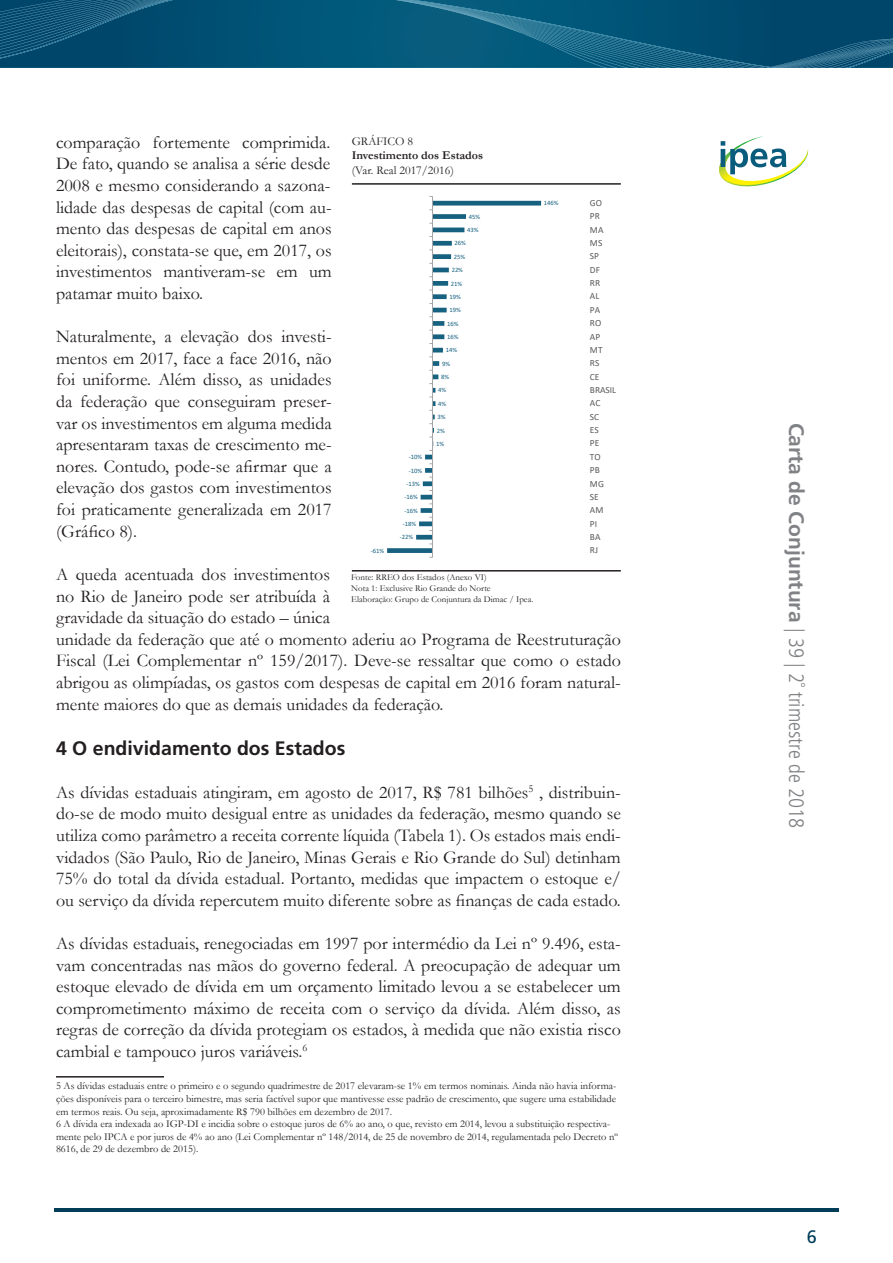
<style>
.page{position:relative;width:893px;height:1263px;background:#fff}
.page>*{position:absolute;margin:0;border:0;box-sizing:border-box;transform-origin:0 0}
.t1{font:condensed 21px "Frutiger 47 Light";color:#808285}
.t2{font:19.5px "Frutiger 65 Bold";color:#231f20}
.t3{font:18px/21.6px "Garamond";color:#231f20;text-align:justify}
.t4{font:18px "Frutiger 55 Roman";color:#013d59}
.t5{font:12px "Garamond";color:#231f20}
.t6{font:700 12px "Garamond";color:#231f20}
.t7{font:10.5px/12.6px "Garamond";color:#231f20;text-align:justify}
.t8{font:9.45px "Calibri";color:#595959}
.t9{font:9px "Garamond";color:#231f20}
.t10{font:6.6px "Calibri";letter-spacing:-.005em;color:#176180}
.s1{font-family:"Frutiger 65 Bold";font-stretch:normal}
</style>
<div class="page">
<svg style="left:0;top:0;width:893px;height:68px;background:#075578"></svg>
<hr style="left:54px;top:1209px;width:785px;height:3px;background:#013d59">
<img style="left:719px;top:136px;width:90px;height:50px">
<svg style="left:721px;top:141px;width:65px;height:33px"></svg>
<hr style="left:56px;top:1076px;width:108px;height:1px;background:#231f20">
<hr style="left:352px;top:570px;width:269px;height:1px;background:#231f20">
<hr style="left:352px;top:183px;width:269px;height:2px;background:#231f20">
<svg style="left:387px;top:201px;width:154px;height:352px"></svg>
<hr style="left:432px;top:196px;width:1px;height:361px;background:#a6a6a6">
<p class="t5" style="left:352px;top:133px;width:63px">GRÁFICO 8</p>
<p class="t6" style="left:352px;top:147px;width:133px">Investimento dos Estados</p>
<p class="t5" style="left:352px;top:162px;width:104px">(Var. Real 2017/2016)</p>
<p class="t3" style="left:56px;top:131px;width:277px">comparação fortemente comprimida.<br>De fato, quando se analisa a série desde 2008 e mesmo considerando a sazona&shy;lidade das despesas de capital (com au&shy;mento das despesas de capital em anos eleitorais), constata-se que, em 2017, os investimentos mantiveram-se em um patamar muito baixo.</p>
<p class="t3" style="left:56px;top:325px;width:277px">Naturalmente, a elevação dos investi&shy;mentos em 2017, face a face 2016, não foi uniforme. Além disso, as unidades da federação que conseguiram preser&shy;var os investimentos em alguma medida apresentaram taxas de crescimento me&shy;nores. Contudo, pode-se afirmar que a elevação dos gastos com investimentos foi praticamente generalizada em 2017 (Gráfico 8).</p>
<p class="t3" style="left:56px;top:563px;width:566px;text-align:left">A queda acentuada dos investimentos<br>no Rio de Janeiro pode ser atribuída à<br>gravidade da situação do estado – única<br>unidade da federação que até o momento aderiu ao Programa de Reestruturação Fiscal (Lei Complementar nº 159/2017). Deve-se ressaltar que como o estado abrigou as olimpíadas, os gastos com despesas de capital em 2016 foram natural&shy;mente maiores do que as demais unidades da federação.</p>
<p class="t2" style="left:56px;top:736px;width:291px">4 O endividamento dos Estados</p>
<p class="t3" style="left:56px;top:781px;width:566px">As dívidas estaduais atingiram, em agosto de 2017, R$ 781 bilhões<sup>5</sup> , distribuin&shy;do-se de modo muito desigual entre as unidades da federação, mesmo quando se utiliza como parâmetro a receita corrente líquida (Tabela 1). Os estados mais endi&shy;vidados (São Paulo, Rio de Janeiro, Minas Gerais e Rio Grande do Sul) detinham 75% do total da dívida estadual. Portanto, medidas que impactem o estoque e/ ou serviço da dívida repercutem muito diferente sobre as finanças de cada estado.</p>
<p class="t3" style="left:56px;top:932px;width:566px">As dívidas estaduais, renegociadas em 1997 por intermédio da Lei nº 9.496, esta&shy;vam concentradas nas mãos do governo federal. A preocupação de adequar um estoque elevado de dívida em um orçamento limitado levou a se estabelecer um comprometimento máximo de receita com o serviço da dívida. Além disso, as regras de correção da dívida protegiam os estados, à medida que não existia risco cambial e tampouco juros variáveis.<sup>6</sup></p>
<p class="t7" style="left:56px;top:1079px;width:562px">5 As dívidas estaduais entre o primeiro e o segundo quadrimestre de 2017 elevaram-se 1% em termos nominais. Ainda não havia informa&shy;ções disponíveis para o terceiro bimestre, mas seria factível supor que mantivesse esse padrão de crescimento, que sugere uma estabilidade em termos reais. Ou seja, aproximadamente R$ 790 bilhões em dezembro de 2017.</p>
<p class="t7" style="left:56px;top:1117px;width:564px;text-align:left">6 A dívida era indexada ao IGP-DI e incidia sobre o estoque juros de 6% ao ano, o que, revisto em 2014, levou a substituição respectiva&shy;mente pelo IPCA e por juros de 4% ao ano (Lei Complementar nº 148/2014, de 25 de novembro de 2014, regulamentada pelo Decreto nº<br>8616, de 29 de dezembro de 2015).</p>
<p class="t8" style="left:590px;top:196px;width:14px">GO</p>
<p class="t10" style="left:544px;top:199px;width:16px">146%</p>
<p class="t8" style="left:590px;top:210px;width:11px">PR</p>
<p class="t10" style="left:469px;top:212px;width:13px">45%</p>
<p class="t8" style="left:590px;top:223px;width:15px">MA</p>
<p class="t10" style="left:467px;top:225px;width:13px">43%</p>
<p class="t8" style="left:590px;top:236px;width:14px">MS</p>
<p class="t10" style="left:455px;top:239px;width:13px">26%</p>
<p class="t8" style="left:590px;top:250px;width:11px">SP</p>
<p class="t10" style="left:454px;top:252px;width:13px">25%</p>
<p class="t8" style="left:590px;top:263px;width:12px">DF</p>
<p class="t10" style="left:452px;top:265px;width:13px">22%</p>
<p class="t8" style="left:590px;top:276px;width:12px">RR</p>
<p class="t10" style="left:451px;top:279px;width:13px">21%</p>
<p class="t8" style="left:590px;top:290px;width:11px">AL</p>
<p class="t10" style="left:449px;top:292px;width:13px">19%</p>
<p class="t8" style="left:590px;top:303px;width:12px">PA</p>
<p class="t10" style="left:449px;top:305px;width:13px">19%</p>
<p class="t8" style="left:590px;top:316px;width:13px">RO</p>
<p class="t10" style="left:447px;top:319px;width:13px">16%</p>
<p class="t8" style="left:590px;top:330px;width:12px">AP</p>
<p class="t10" style="left:447px;top:332px;width:13px">16%</p>
<p class="t8" style="left:590px;top:343px;width:14px">MT</p>
<p class="t10" style="left:446px;top:346px;width:13px">14%</p>
<p class="t8" style="left:590px;top:357px;width:11px">RS</p>
<p class="t10" style="left:442px;top:359px;width:10px">9%</p>
<p class="t8" style="left:590px;top:370px;width:11px">CE</p>
<p class="t10" style="left:441px;top:372px;width:10px">8%</p>
<p class="t8" style="left:590px;top:383px;width:28px">BRASIL</p>
<p class="t10" style="left:438px;top:386px;width:10px">4%</p>
<p class="t8" style="left:590px;top:397px;width:12px">AC</p>
<p class="t10" style="left:438px;top:399px;width:10px">4%</p>
<p class="t8" style="left:590px;top:410px;width:11px">SC</p>
<p class="t10" style="left:438px;top:412px;width:10px">3%</p>
<p class="t8" style="left:590px;top:423px;width:10px">ES</p>
<p class="t10" style="left:437px;top:426px;width:10px">2%</p>
<p class="t8" style="left:590px;top:437px;width:11px">PE</p>
<p class="t10" style="left:436px;top:439px;width:10px">1%</p>
<p class="t8" style="left:590px;top:450px;width:12px">TO</p>
<p class="t10" style="left:409px;top:452px;width:15px">-10%</p>
<p class="t8" style="left:590px;top:463px;width:11px">PB</p>
<p class="t10" style="left:409px;top:466px;width:15px">-10%</p>
<p class="t8" style="left:590px;top:477px;width:15px">MG</p>
<p class="t10" style="left:407px;top:479px;width:15px">-13%</p>
<p class="t8" style="left:590px;top:490px;width:10px">SE</p>
<p class="t10" style="left:404px;top:493px;width:15px">-16%</p>
<p class="t8" style="left:590px;top:503px;width:15px">AM</p>
<p class="t10" style="left:404px;top:506px;width:15px">-16%</p>
<p class="t8" style="left:590px;top:517px;width:9px">PI</p>
<p class="t10" style="left:403px;top:519px;width:15px">-18%</p>
<p class="t8" style="left:590px;top:530px;width:12px">BA</p>
<p class="t10" style="left:400px;top:533px;width:15px">-22%</p>
<p class="t8" style="left:590px;top:544px;width:10px">RJ</p>
<p class="t10" style="left:371px;top:546px;width:15px">-61%</p>
<p class="t9" style="left:351px;top:571px;width:137px">Fonte: RREO dos Estados (Anexo VI)</p>
<p class="t9" style="left:351px;top:582px;width:141px">Nota 1: Exclusive Rio Grande do Norte</p>
<p class="t9" style="left:351px;top:593px;width:184px">Elaboração: Grupo de Conjuntura da Dimac / Ipea.</p>
<p class="t1" style="left:808px;top:423px;width:407px;rotate:90deg"><span class="s1">Carta de Conjuntura</span> | 39 | 2˚ trimestre de 2018</p>
<p class="t4" style="left:807px;top:1226px;width:12px">6</p>
</div>
